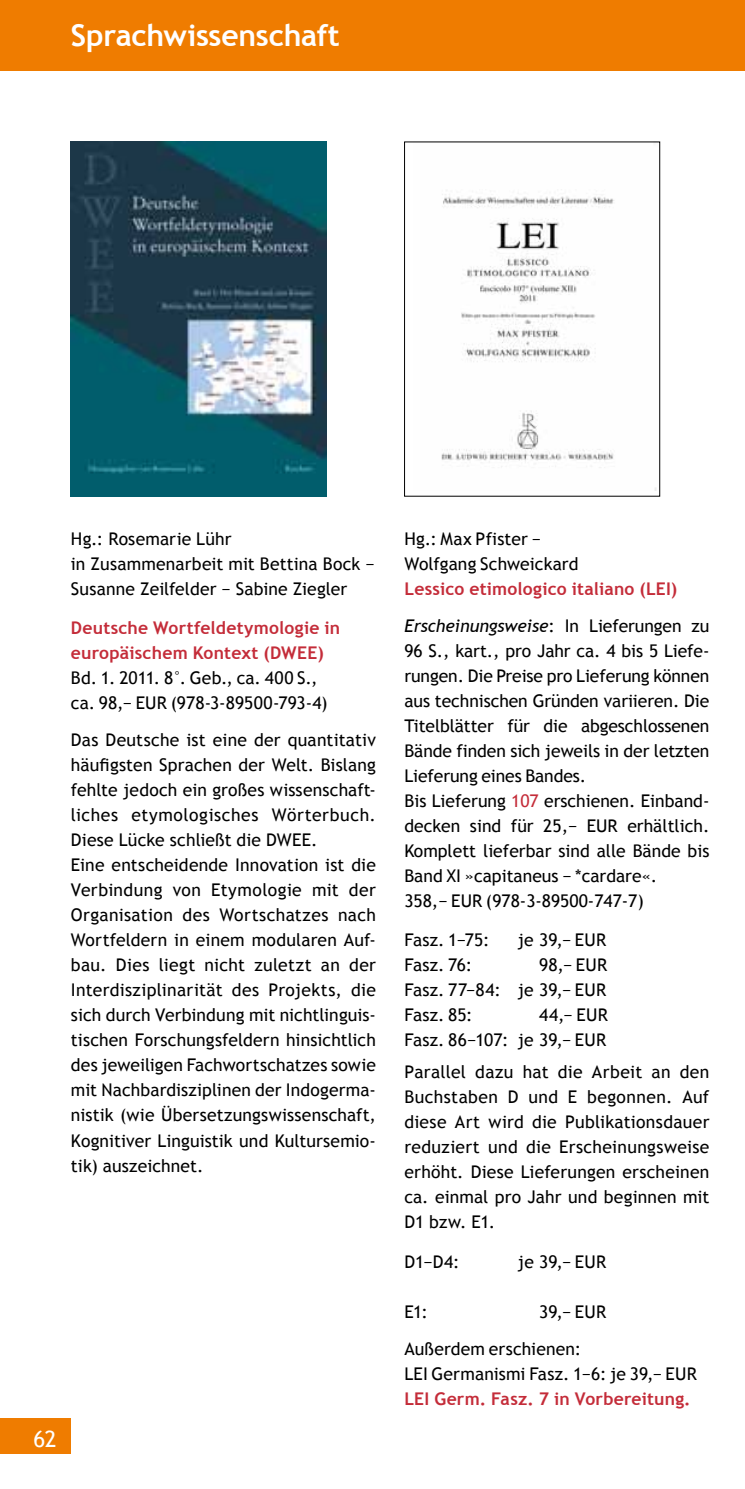
<style>
.page{position:relative;width:745px;height:1489px;background:#fff}
.page>*{position:absolute;margin:0;border:0;box-sizing:border-box;transform-origin:0 0}
.t1{font:700 30px "Trebuchet MS";letter-spacing:-.01em;color:#fff}
.t2{font:22.5px "Trebuchet MS";color:#fff}
.t3{font:17.5px/25px "Trebuchet MS";letter-spacing:.005em;color:#000}
.t4{font:700 17.5px/37px "Trebuchet MS";letter-spacing:.01em;color:#c42c39}
.s1{font-weight:400;font-style:italic;color:#000}
.s2{font-weight:400;color:#000}
.s3{color:#c42c39}
</style>
<div class="page">
<div style="left:0;top:1417px;width:71px;height:36px;background:#ef7c00"></div>
<div style="left:0;top:0;width:744px;height:71px;background:#ef7c00"></div>
<img style="left:441px;top:194px;width:215px;height:296px">
<img style="left:71px;top:142px;width:255px;height:354px">
<h1 class="t1" style="left:71px;top:17px;width:270px">Sprachwissenschaft</h1>
<h1 class="t1" style="left:71px;top:17px;width:19px">&gt;</h1>
<p class="t3" style="left:71px;top:526px;width:305px">Hg.: Rosemarie Lühr<br>in Zusammenarbeit mit Bettina Bock −<br>Susanne Zeilfelder − Sabine Ziegler</p>
<p class="t4" style="left:71px;top:615px;width:271px;line-height:25px">Deutsche Wortfeldetymologie in europäischem Kontext (DWEE)</p>
<p class="t3" style="left:71px;top:665px;width:258px">Bd. 1. 2011. 8°. Geb., ca. 400 S., ca. 98,− EUR (978-3-89500-793-4)</p>
<p class="t3" style="left:71px;top:727px;width:306px">Das Deutsche ist eine der quantitativ häufigsten Sprachen der Welt. Bislang fehlte jedoch ein großes wissenschaft&shy;liches etymologisches Wörterbuch.<br>Diese Lücke schließt die DWEE.<br>Eine entscheidende Innovation ist die Verbindung von Etymologie mit der Organisation des Wortschatzes nach Wortfeldern in einem modularen Auf&shy;bau. Dies liegt nicht zuletzt an der Interdisziplinarität des Projekts, die sich durch Verbindung mit nichtlinguis&shy;tischen Forschungsfeldern hinsichtlich des jeweiligen Fachwortschatzes sowie mit Nachbardisziplinen der Indogerma&shy;nistik (wie Übersetzungswissenschaft, Kognitiver Linguistik und Kultursemio&shy;tik) auszeichnet.</p>
<p class="t2" style="left:33px;top:1425px;width:25px">62</p>
<p class="t3" style="left:404px;top:526px;width:175px">Hg.: Max Pfister −<br>Wolfgang Schweickard</p>
<p class="t4" style="left:404px;top:570px;width:306px">Lessico etimologico italiano (LEI)<br><span class="s1">Erscheinungsweise</span><span class="s2">: In Lieferungen zu</span></p>
<p class="t3" style="left:404px;top:638px;width:306px">96 S., kart., pro Jahr ca. 4 bis 5 Liefe&shy;rungen. Die Preise pro Lieferung können aus technischen Gründen variieren. Die Titelblätter für die abgeschlossenen Bände finden sich jeweils in der letzten Lieferung eines Bandes.<br>Bis Lieferung <span class="s3">107</span> erschienen. Einband&shy;decken sind für 25,− EUR erhältlich.<br>Komplett lieferbar sind alle Bände bis Band XI »capitaneus − *cardare«.<br>358,− EUR (978-3-89500-747-7)</p>
<p class="t3" style="left:404px;top:927px;width:86px">Fasz. 1−75:</p>
<p class="t3" style="left:517px;top:927px;width:90px">je 39,− EUR</p>
<p class="t3" style="left:404px;top:952px;width:69px">Fasz. 76:</p>
<p class="t3" style="left:404px;top:952px;width:204px;text-align:justify;text-indent:135px">98,− EUR Fasz. 77−84: je 39,− EUR Fasz. 85:</p>
<p class="t3" style="left:404px;top:1002px;width:205px;text-align:right">44,− EUR<br>Fasz. 86−107: je 39,− EUR</p>
<p class="t3" style="left:404px;top:1059px;width:306px;text-align:justify">Parallel dazu hat die Arbeit an den Buchstaben D und E begonnen. Auf diese Art wird die Publikationsdauer reduziert und die Erscheinungsweise erhöht. Diese Lieferungen erscheinen ca. einmal pro Jahr und beginnen mit D1 bzw. E1.</p>
<p class="t3" style="left:404px;top:1249px;width:56px">D1−D4:</p>
<p class="t3" style="left:517px;top:1249px;width:90px">je 39,− EUR</p>
<p class="t3" style="left:404px;top:1299px;width:25px">E1:</p>
<p class="t3" style="left:404px;top:1293px;width:203px;line-height:37px;text-indent:135px">39,− EUR<br>Außerdem erschienen:</p>
<p class="t3" style="left:404px;top:1361px;width:294px">LEI Germanismi Fasz. 1−6: je 39,− EUR</p>
<p class="t4" style="left:404px;top:1379px;width:287px">LEI Germ. Fasz. 7 in Vorbereitung.</p>
</div>
